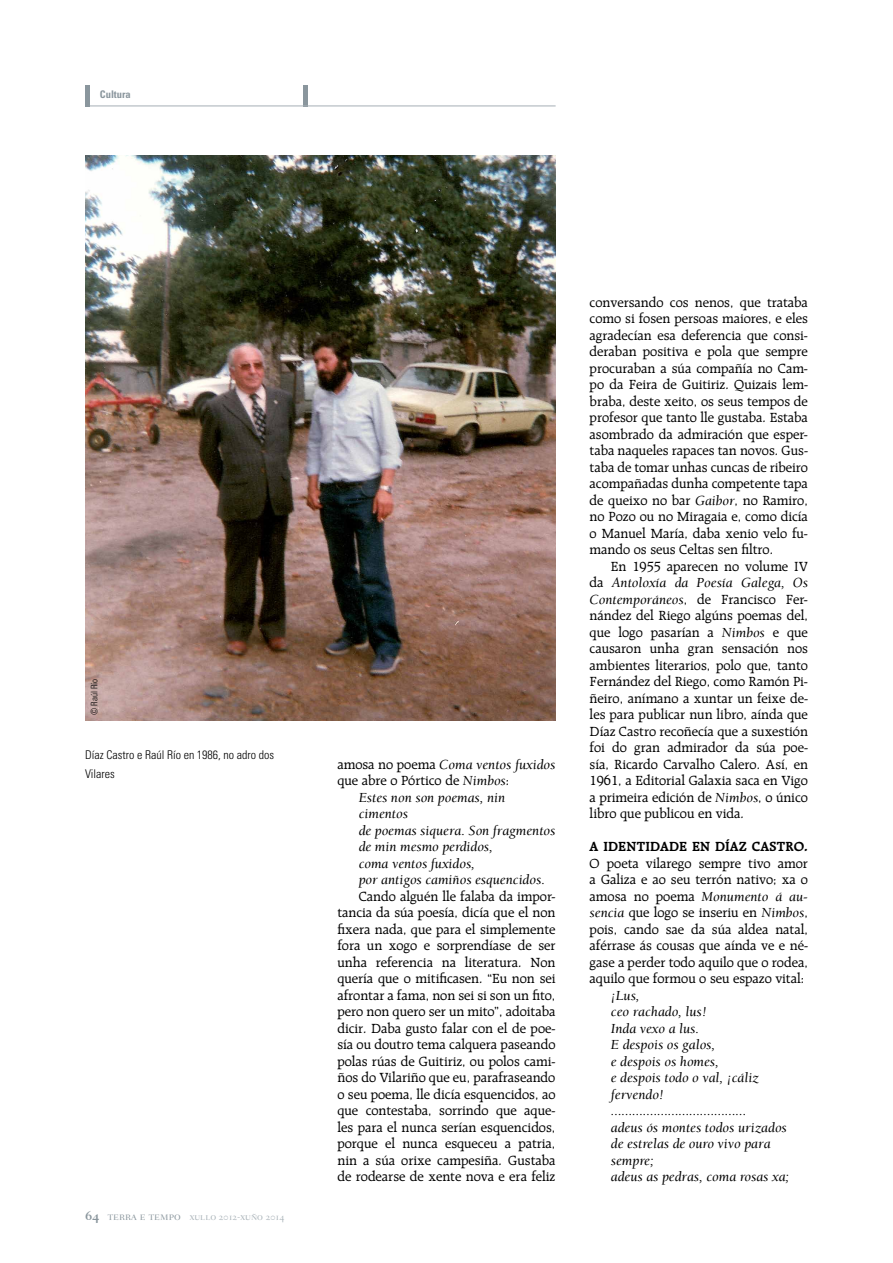
<style>
.page{position:relative;width:893px;height:1263px;background:#fff}
.page>*{position:absolute;margin:0;border:0;box-sizing:border-box;transform-origin:0 0}
.t1{font:14.25px/16.5px "Raleigh";color:#000;text-align:justify}
.t2{font:italic 14.25px/16.5px "Berkeley";color:#000}
.t3{font:700 14.25px "Raleigh";color:#000}
.t4{font:300 condensed 12px/19.5px "Univers";color:#000}
.t5{font:10.5px "Fairfield Light SC";color:#a5afb5}
.t6{font:700 condensed 10.5px "Univers";color:#8a969d}
.t7{font:300 condensed 9px "Univers";color:#000}
.s1{font-family:"Fairfield Bold SC";font-size:13.5px;color:#8a969d}
.s2{font-size:12px;color:#8a969d}
.s3{font-family:"Raleigh";font-style:normal}
.s4{font-family:"Berkeley";font-style:italic}
</style>
<div class="page">
<div style="left:85px;top:85px;width:5px;height:21px;background:#8a969d"></div>
<div style="left:303px;top:85px;width:5px;height:21px;background:#8a969d"></div>
<hr style="left:90px;top:106px;width:466px;height:1px;background:#a5afb5">
<img style="left:85px;top:155px;width:470px;height:565px">
<p class="t6" style="left:100px;top:88px;width:32px">Cultura</p>
<p class="t7" style="left:89px;top:715px;width:38px;rotate:-90deg">© Raúl Río</p>
<p class="t4" style="left:85px;top:745px;width:191px">Díaz Castro e Raúl Río en 1986, no adro dos<br>Vilares</p>
<p class="t5" style="left:85px;top:1210px;width:201px"><span class="s1">64</span> <span class="s2">terra e tempo</span> xullo 2012-xuño 2014</p>
<p class="t2" style="left:337px;top:756px;width:220px"><span class="s3">amosa no poema</span> Coma ventos fuxidos</p>
<p class="t1" style="left:337px;top:772px;width:174px">que abre o Pórtico de <span class="s4">Nimbos</span>:</p>
<p class="t2" style="left:359px;top:789px;width:198px">Estes non son poemas, nin cimentos<br>de poemas siquera. Son fragmentos de min mesmo perdidos,<br>coma ventos fuxidos,<br>por antigos camiños esquencidos.</p>
<p class="t1" style="left:337px;top:888px;width:220px;text-indent:21px">Cando alguén lle falaba da impor&shy;tancia da súa poesía, dicía que el non fixera nada, que para el simplemente fora un xogo e sorprendíase de ser unha referencia na literatura. Non quería que o mitificasen. “Eu non sei afrontar a fama, non sei si son un fito, pero non quero ser un mito”, adoitaba dicir. Daba gusto falar con el de poe&shy;sía ou doutro tema calquera paseando polas rúas de Guitiriz, ou polos cami&shy;ños do Vilariño que eu, parafraseando o seu poema, lle dicía esquencidos, ao que contestaba, sorrindo que aque&shy;les para el nunca serían esquencidos, porque el nunca esqueceu a patria, nin a súa orixe campesiña. Gustaba de rodearse de xente nova e era feliz</p>
<p class="t1" style="left:590px;top:294px;width:220px">conversando cos nenos, que trataba como si fosen persoas maiores, e eles agradecían esa deferencia que consi&shy;deraban positiva e pola que sempre procuraban a súa compañía no Cam&shy;po da Feira de Guitiriz. Quizais lem&shy;braba, deste xeito, os seus tempos de profesor que tanto lle gustaba. Estaba asombrado da admiración que esper&shy;taba naqueles rapaces tan novos. Gus&shy;taba de tomar unhas cuncas de ribeiro acompañadas dunha competente tapa de queixo no bar <span class="s4">Gaibor</span>, no Ramiro, no Pozo ou no Miragaia e, como dicía o Manuel María, daba xenio velo fu&shy;mando os seus Celtas sen filtro.</p>
<p class="t1" style="left:611px;top:558px;width:199px">En 1955 aparecen no volume IV</p>
<p class="t2" style="left:590px;top:575px;width:220px"><span class="s3">da</span> Antoloxía da Poesía Galega, Os</p>
<p class="t1" style="left:590px;top:591px;width:220px"><span class="s4">Contemporáneos</span>, de Francisco Fer&shy;nández del Riego algúns poemas del, que logo pasarían a <span class="s4">Nimbos</span> e que causaron unha gran sensación nos ambientes literarios, polo que, tanto Fernández del Riego, como Ramón Pi&shy;ñeiro, anímano a xuntar un feixe de&shy;les para publicar nun libro, aínda que Díaz Castro recoñecía que a suxestión foi do gran admirador da súa poe&shy;sía, Ricardo Carvalho Calero. Así, en 1961, a Editorial Galaxia saca en Vigo a primeira edición de <span class="s4">Nimbos</span>, o único libro que publicou en vida.</p>
<p class="t3" style="left:590px;top:838px;width:220px">A IDENTIDADE EN DÍAZ CASTRO.</p>
<p class="t1" style="left:590px;top:855px;width:220px">O poeta vilarego sempre tivo amor a Galiza e ao seu terrón nativo; xa o</p>
<p class="t2" style="left:590px;top:888px;width:220px"><span class="s3">amosa no poema</span> Monumento á au-</p>
<p class="t1" style="left:590px;top:904px;width:220px"><span class="s4">sencia</span> que logo se inseriu en <span class="s4">Nimbos</span>, pois, cando sae da súa aldea natal, aférrase ás cousas que aínda ve e né&shy;gase a perder todo aquilo que o rodea, aquilo que formou o seu espazo vital:</p>
<p class="t2" style="left:611px;top:987px;width:180px">¡Lus,<br>ceo rachado, lus!<br>Inda vexo a lus.<br>E despois os galos,<br>e despois os homes,<br>e despois todo o val, ¡cáliz fervendo! ......................................<br>adeus ós montes todos urizados de estrelas de ouro vivo para sempre;<br>adeus as pedras, coma rosas xa;</p>
</div>
